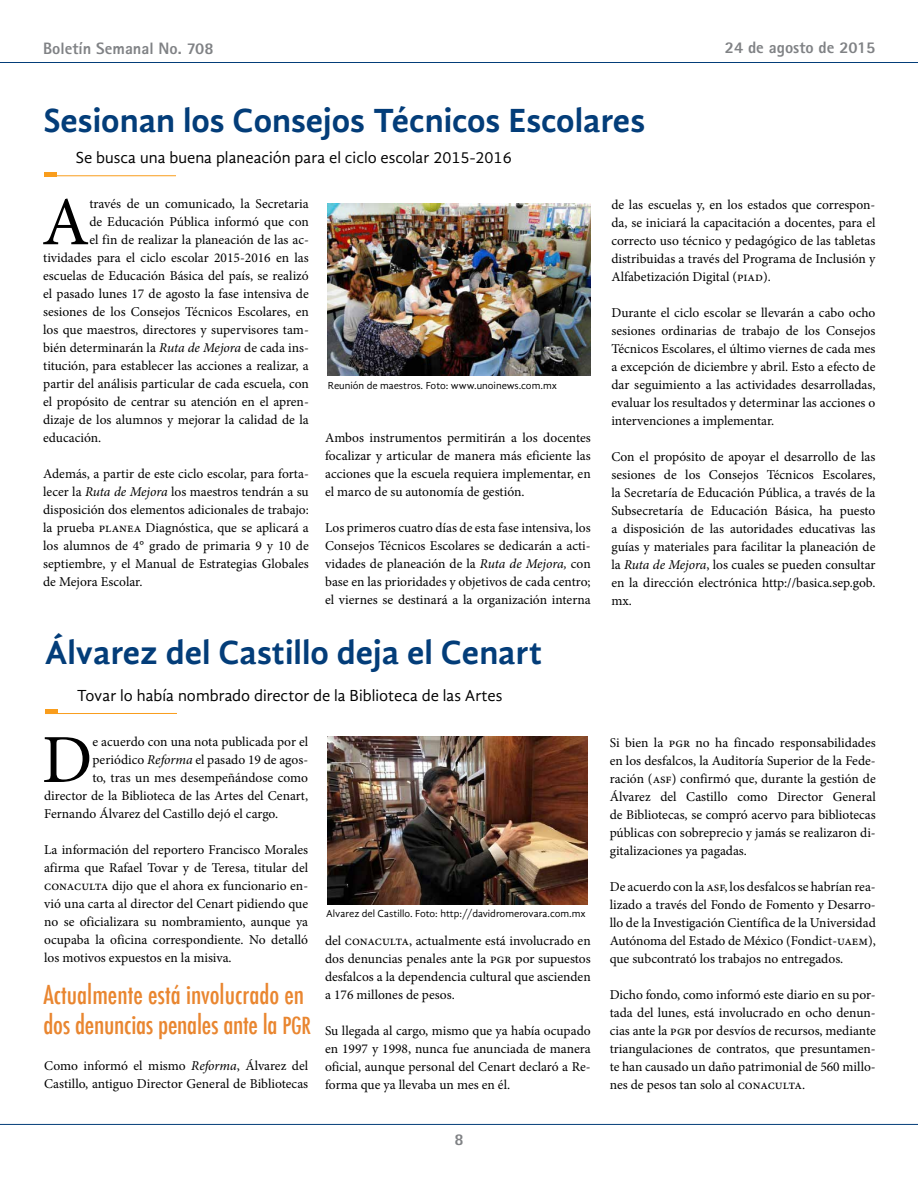
<style>
.page{position:relative;width:918px;height:1188px;background:#fff}
.page>*{position:absolute;margin:0;border:0;box-sizing:border-box;transform-origin:0 0}
.t1{font:68.85px "Minion Pro";color:#000}
.t2{font:700 34.5px "Gandhi Sans";color:#033d79}
.t3{font:500 condensed 25.5px/30px "Futura";letter-spacing:-.005em;color:#e98630}
.t4{font:16.5px "Gandhi Sans";color:#000}
.t5{font:800 16.5px "Rotis Sans Serif";color:#808285}
.t6{font:13.5px/18px "Minion Pro";color:#000;text-align:justify}
.t7{font:10.5px "Gandhi Sans";color:#000}
.s1{font-style:italic}
.s2{font-family:"Futura Condensed Medium SC900";font-weight:400;font-stretch:normal;font-size:22.95px}
</style>
<div class="page">
<hr style="left:0;top:62px;width:918px;height:1px;background:#033d79">
<hr style="left:0;top:1124px;width:918px;height:1px;background:#033d79">
<hr style="left:45px;top:713px;width:132px;height:1px;background:#f99d1c">
<hr style="left:45px;top:710px;width:12px;height:4px;background:#f99d1c">
<img style="left:327px;top:736px;width:260px;height:168px">
<hr style="left:44px;top:175px;width:132px;height:1px;background:#f99d1c">
<hr style="left:44px;top:172px;width:12px;height:4px;background:#f99d1c">
<img style="left:327px;top:204px;width:264px;height:171px">
<p class="t5" style="left:43px;top:38px;width:172px">Boletín Semanal No. 708</p>
<p class="t5" style="left:725px;top:37px;width:152px">24 de agosto de 2015</p>
<h2 class="t2" style="left:44px;top:100px;width:603px">Sesionan los Consejos Técnicos Escolares</h2>
<p class="t4" style="left:76px;top:148px;width:437px">Se busca una buena planeación para el ciclo escolar 2015-2016</p>
<h1 class="t1" style="left:42px;top:176px;width:49px">A</h1>
<p class="t6" style="left:89px;top:195px;width:221px">través de un comunicado, la Secretaria</p>
<p class="t6" style="left:89px;top:213px;width:221px">de Educación Pública informó que con</p>
<p class="t6" style="left:89px;top:231px;width:221px">el fin de realizar la planeación de las ac-</p>
<p class="t6" style="left:43px;top:249px;width:267px">tividades para el ciclo escolar 2015-2016 en las</p>
<p class="t6" style="left:43px;top:267px;width:267px">escuelas de Educación Básica del país, se realizó</p>
<p class="t6" style="left:43px;top:285px;width:267px">el pasado lunes 17 de agosto la fase intensiva de</p>
<p class="t6" style="left:43px;top:303px;width:267px">sesiones de los Consejos Técnicos Escolares, en</p>
<p class="t6" style="left:43px;top:321px;width:267px">los que maestros, directores y supervisores tam-</p>
<p class="t6" style="left:43px;top:339px;width:267px">bién determinarán la <span class="s1">Ruta de Mejora</span> de cada ins-</p>
<p class="t6" style="left:43px;top:357px;width:267px">titución, para establecer las acciones a realizar, a</p>
<p class="t6" style="left:43px;top:375px;width:267px">partir del análisis particular de cada escuela, con</p>
<p class="t6" style="left:43px;top:393px;width:267px">el propósito de centrar su atención en el apren-</p>
<p class="t6" style="left:43px;top:411px;width:267px">dizaje de los alumnos y mejorar la calidad de la</p>
<p class="t6" style="left:43px;top:429px;width:60px">educación.</p>
<p class="t6" style="left:43px;top:465px;width:267px">Además, a partir de este ciclo escolar, para forta&shy;lecer la <span class="s1">Ruta de Mejora</span> los maestros tendrán a su disposición dos elementos adicionales de trabajo: la prueba planea Diagnóstica, que se aplicará a los alumnos de 4° grado de primaria 9 y 10 de septiembre, y el Manual de Estrategias Globales de Mejora Escolar.</p>
<p class="t7" style="left:328px;top:380px;width:231px">Reunión de maestros. Foto: www.unoinews.com.mx</p>
<p class="t6" style="left:325px;top:429px;width:267px">Ambos instrumentos permitirán a los docentes focalizar y articular de manera más eficiente las acciones que la escuela requiera implementar, en el marco de su autonomía de gestión.</p>
<p class="t6" style="left:325px;top:519px;width:267px">Los primeros cuatro días de esta fase intensiva, los Consejos Técnicos Escolares se dedicarán a acti&shy;vidades de planeación de la <span class="s1">Ruta de Mejora,</span> con base en las prioridades y objetivos de cada centro; el viernes se destinará a la organización interna</p>
<h2 class="t2" style="left:45px;top:633px;width:499px">Álvarez del Castillo deja el Cenart</h2>
<p class="t4" style="left:77px;top:686px;width:427px">Tovar lo había nombrado director de la Biblioteca de las Artes</p>
<h1 class="t1" style="left:42px;top:714px;width:52px">D</h1>
<p class="t6" style="left:92px;top:733px;width:217px">e acuerdo con una nota publicada por el</p>
<p class="t6" style="left:92px;top:751px;width:217px">periódico <span class="s1">Reforma</span> el pasado 19 de agos-</p>
<p class="t6" style="left:92px;top:769px;width:217px">to, tras un mes desempeñándose como</p>
<p class="t6" style="left:44px;top:787px;width:266px">director de la Biblioteca de las Artes del Cenart,</p>
<p class="t6" style="left:44px;top:805px;width:236px">Fernando Álvarez del Castillo dejó el cargo.</p>
<p class="t6" style="left:44px;top:841px;width:266px">La información del reportero Francisco Morales afirma que Rafael Tovar y de Teresa, titular del conaculta dijo que el ahora ex funcionario en&shy;vió una carta al director del Cenart pidiendo que no se oficializara su nombramiento, aunque ya ocupaba la oficina correspondiente. No detalló los motivos expuestos en la misiva.</p>
<h3 class="t3" style="left:43px;top:979px;width:269px">Actualmente está involucrado en dos denuncias penales ante la <span class="s2">pgr</span></h3>
<p class="t6" style="left:44px;top:1057px;width:266px">Como informó el mismo <span class="s1">Reforma</span>, Álvarez del<br>Castillo, antiguo Director General de Bibliotecas</p>
<p class="t7" style="left:326px;top:908px;width:261px">Alvarez del Castillo. Foto: http://davidromerovara.com.mx</p>
<p class="t6" style="left:325px;top:931px;width:267px">del conaculta, actualmente está involucrado en dos denuncias penales ante la pgr por supuestos desfalcos a la dependencia cultural que ascienden a 176 millones de pesos.</p>
<p class="t6" style="left:325px;top:1021px;width:267px">Su llegada al cargo, mismo que ya había ocupado en 1997 y 1998, nunca fue anunciada de manera oficial, aunque personal del Cenart declaró a Re&shy;forma que ya llevaba un mes en él.</p>
<p class="t5" style="left:455px;top:1129px;width:11px">8</p>
<p class="t6" style="left:611px;top:195px;width:266px">de las escuelas y, en los estados que correspon&shy;da, se iniciará la capacitación a docentes, para el correcto uso técnico y pedagógico de las tabletas distribuidas a través del Programa de Inclusión y Alfabetización Digital (piad).</p>
<p class="t6" style="left:611px;top:303px;width:266px">Durante el ciclo escolar se llevarán a cabo ocho sesiones ordinarias de trabajo de los Consejos Técnicos Escolares, el último viernes de cada mes a excepción de diciembre y abril. Esto a efecto de dar seguimiento a las actividades desarrolladas, evaluar los resultados y determinar las acciones o intervenciones a implementar.</p>
<p class="t6" style="left:611px;top:447px;width:266px">Con el propósito de apoyar el desarrollo de las sesiones de los Consejos Técnicos Escolares, la Secretaría de Educación Pública, a través de la Subsecretaría de Educación Básica, ha puesto a disposición de las autoridades educativas las guías y materiales para facilitar la planeación de la <span class="s1">Ruta de Mejora</span>, los cuales se pueden consultar en la dirección electrónica http://basica.sep.gob. mx.</p>
<p class="t6" style="left:610px;top:734px;width:268px">Si bien la pgr no ha fincado responsabilidades en los desfalcos, la Auditoría Superior de la Fede&shy;ración (asf) confirmó que, durante la gestión de Álvarez del Castillo como Director General de Bibliotecas, se compró acervo para bibliotecas públicas con sobreprecio y jamás se realizaron di&shy;gitalizaciones ya pagadas.</p>
<p class="t6" style="left:610px;top:878px;width:268px">De acuerdo con la asf, los desfalcos se habrían rea&shy;lizado a través del Fondo de Fomento y Desarro&shy;llo de la Investigación Científica de la Universidad Autónoma del Estado de México (Fondict-uaem), que subcontrató los trabajos no entregados.</p>
<p class="t6" style="left:610px;top:986px;width:268px">Dicho fondo, como informó este diario en su por&shy;tada del lunes, está involucrado en ocho denun&shy;cias ante la pgr por desvíos de recursos, mediante triangulaciones de contratos, que presuntamen&shy;te han causado un daño patrimonial de 560 millo&shy;nes de pesos tan solo al conaculta.</p>
</div>
